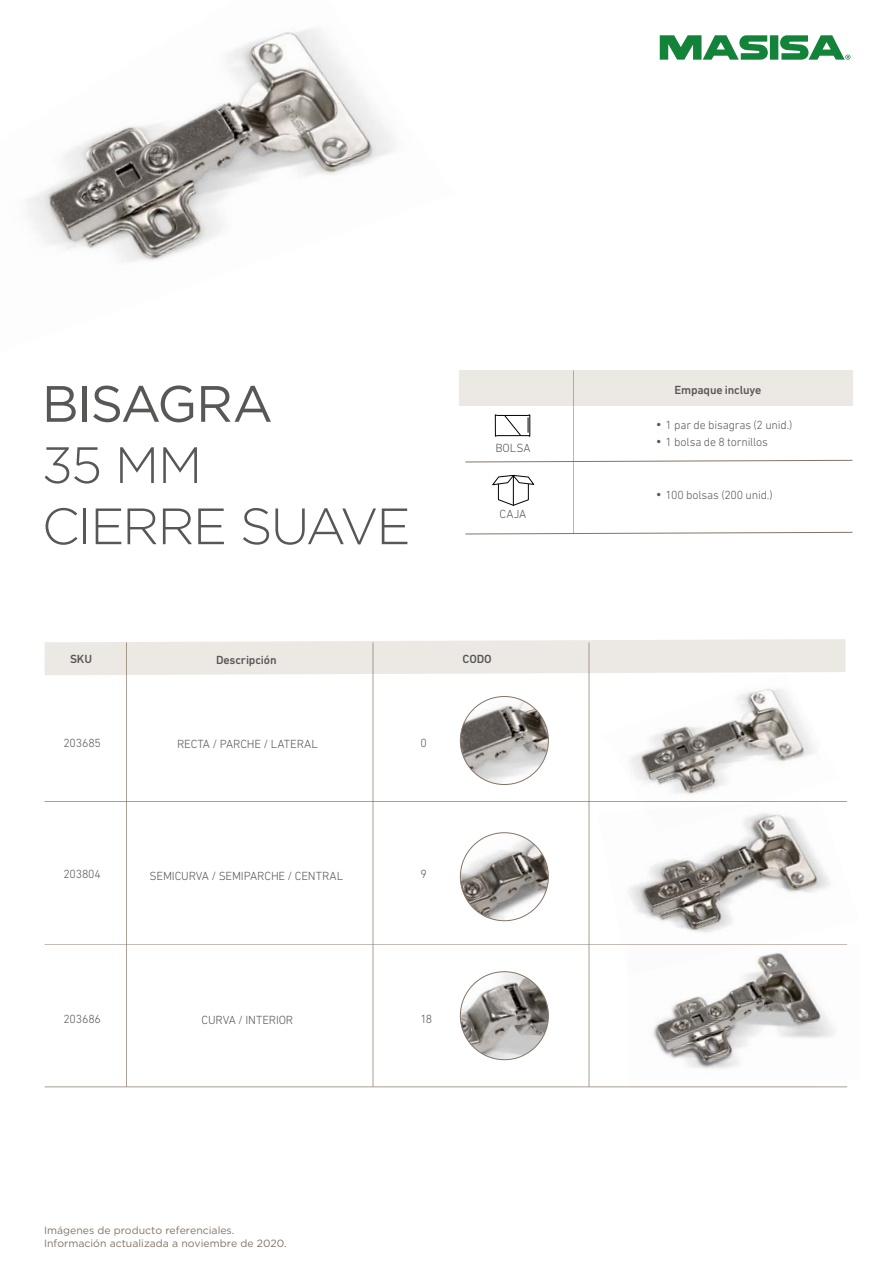
<style>
.page{position:relative;width:893px;height:1263px;background:#fff}
.page>*{position:absolute;margin:0;border:0;box-sizing:border-box;transform-origin:0 0}
.t1{font:300 51px/61.2px "Gotham";letter-spacing:-.035em;color:#575756}
.t2{font:51px "Gotham";letter-spacing:-.03em;color:#575756}
.t3{font:300 12px "DIN Next LT Pro";letter-spacing:-.015em;color:#575756}
.t4{font:300 12px "DIN Next LT Pro";letter-spacing:-.015em;color:#585857}
.t5{font:500 12px "DIN Next LT Pro";letter-spacing:-.01em;color:#575756}
.t6{font:500 12px "DIN Next LT Pro";letter-spacing:-.015em;color:#585857}
.t7{font:10.5px/12.6px "Gotham";color:#857465}
.s1{font-family:"Gotham";font-weight:400;font-size:12.75px}
</style>
<div class="page">
<img style="left:628px;top:976px;width:220px;height:111px">
<div style="left:459px;top:370px;width:393px;height:36px;background:#ece8e4"></div>
<img style="left:629px;top:801px;width:219px;height:175px">
<svg style="left:465px;top:460px;width:388px;height:2px"></svg>
<svg style="left:465px;top:532px;width:388px;height:2px"></svg>
<hr style="left:573px;top:370px;width:1px;height:163px;background:#857465">
<svg style="left:492px;top:475px;width:43px;height:31px"></svg>
<svg style="left:495px;top:414px;width:35px;height:23px"></svg>
<svg style="left:660px;top:35px;width:190px;height:25px"></svg>
<svg style="left:45px;top:639px;width:801px;height:36px;background:#ede9e6"></svg>
<hr style="left:126px;top:642px;width:1px;height:445px;background:#857465">
<hr style="left:373px;top:642px;width:1px;height:445px;background:#857465">
<hr style="left:589px;top:642px;width:1px;height:445px;background:#857465">
<hr style="left:45px;top:801px;width:802px;height:1px;background:#857465">
<hr style="left:45px;top:944px;width:802px;height:1px;background:#857465">
<hr style="left:45px;top:1087px;width:802px;height:1px;background:#857465">
<img style="left:460px;top:696px;width:88px;height:88px;border-radius:44px">
<img style="left:460px;top:833px;width:88px;height:88px;border-radius:44px">
<img style="left:460px;top:972px;width:88px;height:88px;border-radius:44px">
<img style="left:26px;top:28px;width:369px;height:234px">
<img style="left:603px;top:674px;width:237px;height:158px">
<h1 class="t2" style="left:42px;top:371px;width:233px">BISAGRA</h1>
<h1 class="t1" style="left:42px;top:433px;width:370px">35 MM<br>CIERRE SUAVE</h1>
<p class="t4" style="left:495px;top:441px;width:37px">BOLSA</p>
<p class="t4" style="left:500px;top:507px;width:28px">CAJA</p>
<p class="t6" style="left:674px;top:383px;width:88px">Empaque incluye</p>
<p class="t4" style="left:656px;top:418px;width:138px"><span class="s1">•</span> 1 par de bisagras (2 unid.)</p>
<p class="t4" style="left:656px;top:435px;width:114px"><span class="s1">•</span> 1 bolsa de 8 tornillos</p>
<p class="t4" style="left:656px;top:488px;width:118px"><span class="s1">•</span> 100 bolsas (200 unid.)</p>
<p class="t5" style="left:70px;top:652px;width:24px">SKU</p>
<p class="t5" style="left:216px;top:653px;width:62px">Descripción</p>
<p class="t5" style="left:462px;top:652px;width:31px">CODO</p>
<p class="t3" style="left:63px;top:736px;width:39px">203685</p>
<p class="t3" style="left:177px;top:737px;width:142px">RECTA / PARCHE / LATERAL</p>
<p class="t3" style="left:420px;top:736px;width:8px">0</p>
<p class="t3" style="left:63px;top:867px;width:39px">203804</p>
<p class="t3" style="left:150px;top:869px;width:195px">SEMICURVA / SEMIPARCHE / CENTRAL</p>
<p class="t3" style="left:420px;top:867px;width:8px">9</p>
<p class="t3" style="left:63px;top:1012px;width:39px">203686</p>
<p class="t3" style="left:201px;top:1013px;width:93px">CURVA / INTERIOR</p>
<p class="t3" style="left:420px;top:1012px;width:13px">18</p>
<p class="t7" style="left:44px;top:1224px;width:244px">Imágenes de producto referenciales.<br>Información actualizada a noviembre de 2020.</p>
</div>
